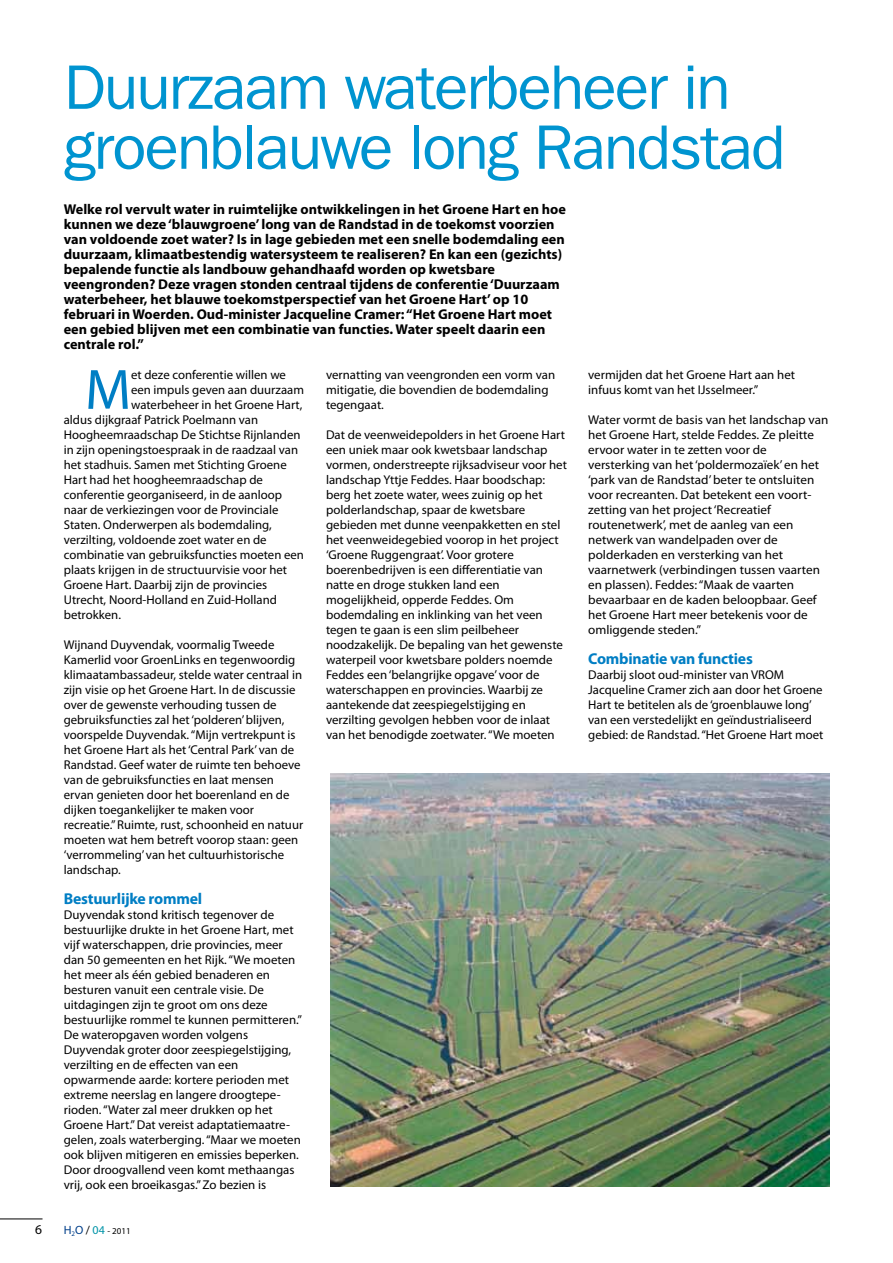
<style>
.page{position:relative;width:893px;height:1263px;background:#fff}
.page>*{position:absolute;margin:0;border:0;box-sizing:border-box;transform-origin:0 0}
.t1{font:63px/60px "ITC Franklin Gothic Std";letter-spacing:-.03em;color:#0094d0}
.t2{font:57.3px "Myriad Pro";color:#007ec4}
.t3{font:700 15.75px "Myriad Pro";letter-spacing:-.015em;color:#007ec4}
.t4{font:700 14.25px/15px "Myriad Pro";color:#000}
.t5{font:13.5px "Myriad Pro";color:#000}
.t6{font:12.75px/15px "Myriad Pro";color:#000}
.t7{font:9px "Myriad Pro";color:#000}
.s1{font-size:12px;color:#003f8a}
.s2{font-size:12px}
.s3{font-size:12px;color:#0094a8}
</style>
<div class="page">
<hr style="left:0;top:1219px;width:43px;height:1px;background:#000">
<img style="left:330px;top:774px;width:499px;height:412px">
<h1 class="t1" style="left:64px;top:58px;width:723px">Duurzaam waterbeheer in groenblauwe long Randstad</h1>
<p class="t4" style="left:64px;top:201px;width:504px">Welke rol vervult water in ruimtelijke ontwikkelingen in het Groene Hart en hoe kunnen we deze ‘blauwgroene’ long van de Randstad in de toekomst voorzien van voldoende zoet water? Is in lage gebieden met een snelle bodemdaling een duurzaam, klimaatbestendig watersysteem te realiseren? En kan een (gezichts) bepalende functie als landbouw gehandhaafd worden op kwetsbare veengronden? Deze vragen stonden centraal tijdens de conferentie ‘Duurzaam waterbeheer, het blauwe toekomstperspectief van het Groene Hart’ op 10 februari in Woerden. Oud-minister Jacqueline Cramer: “Het Groene Hart moet een gebied blijven met een combinatie van functies. Water speelt daarin een centrale rol.”</p>
<h2 class="t2" style="left:85px;top:354px;width:48px">M</h2>
<p class="t6" style="left:131px;top:367px;width:156px">et deze conferentie willen we</p>
<p class="t6" style="left:588px;top:367px;width:208px">vermijden dat het Groene Hart aan het infuus komt van het IJsselmeer.”</p>
<p class="t6" style="left:588px;top:412px;width:242px">Water vormt de basis van het landschap van het Groene Hart, stelde Feddes. Ze pleitte ervoor water in te zetten voor de versterking van het ‘poldermozaïek’ en het ‘park van de Randstad’ beter te ontsluiten voor recreanten. Dat betekent een voort&shy;zetting van het project ‘Recreatief routenetwerk’, met de aanleg van een netwerk van wandelpaden over de polderkaden en versterking van het vaarnetwerk (verbindingen tussen vaarten en plassen). Feddes: “Maak de vaarten bevaarbaar en de kaden beloopbaar. Geef het Groene Hart meer betekenis voor de omliggende steden.”</p>
<p class="t3" style="left:588px;top:648px;width:166px">Combinatie van functies</p>
<p class="t6" style="left:588px;top:667px;width:237px">Daarbij sloot oud-minister van VROM Jacqueline Cramer zich aan door het Groene Hart te betitelen als de ‘groenblauwe long’ van een verstedelijkt en geïndustrialiseerd gebied: de Randstad. “Het Groene Hart moet</p>
<p class="t6" style="left:326px;top:367px;width:231px">vernatting van veengronden een vorm van mitigatie, die bovendien de bodemdaling tegengaat.</p>
<p class="t6" style="left:326px;top:427px;width:242px">Dat de veenweidepolders in het Groene Hart een uniek maar ook kwetsbaar landschap vormen, onderstreepte rijksadviseur voor het landschap Yttje Feddes. Haar boodschap: berg het zoete water, wees zuinig op het polderlandschap, spaar de kwetsbare gebieden met dunne veenpakketten en stel het veenweidegebied voorop in het project ‘Groene Ruggengraat’. Voor grotere boerenbedrijven is een differentiatie van natte en droge stukken land een mogelijkheid, opperde Feddes. Om bodemdaling en inklinking van het veen tegen te gaan is een slim peilbeheer noodzakelijk. De bepaling van het gewenste waterpeil voor kwetsbare polders noemde Feddes een ‘belangrijke opgave’ voor de waterschappen en provincies. Waarbij ze aantekende dat zeespiegelstijging en verzilting gevolgen hebben voor de inlaat van het benodigde zoetwater. “We moeten</p>
<p class="t6" style="left:131px;top:382px;width:174px">een impuls geven aan duurzaam</p>
<p class="t6" style="left:131px;top:397px;width:173px">waterbeheer in het Groene Hart,</p>
<p class="t6" style="left:64px;top:412px;width:196px">aldus dijkgraaf Patrick Poelmann van</p>
<p class="t6" style="left:64px;top:427px;width:238px">Hoogheemraadschap De Stichtse Rijnlanden</p>
<p class="t6" style="left:64px;top:442px;width:236px">in zijn openingstoespraak in de raadzaal van</p>
<p class="t6" style="left:64px;top:457px;width:224px">het stadhuis. Samen met Stichting Groene</p>
<p class="t6" style="left:64px;top:472px;width:201px">Hart had het hoogheemraadschap de</p>
<p class="t6" style="left:64px;top:487px;width:220px">conferentie georganiseerd, in de aanloop</p>
<p class="t6" style="left:64px;top:502px;width:216px">naar de verkiezingen voor de Provinciale</p>
<p class="t6" style="left:64px;top:517px;width:210px">Staten. Onderwerpen als bodemdaling,</p>
<p class="t6" style="left:64px;top:532px;width:204px">verzilting, voldoende zoet water en de</p>
<p class="t6" style="left:64px;top:547px;width:242px">combinatie van gebruiksfuncties moeten een</p>
<p class="t6" style="left:64px;top:562px;width:225px">plaats krijgen in de structuurvisie voor het</p>
<p class="t6" style="left:64px;top:577px;width:205px">Groene Hart. Daarbij zijn de provincies</p>
<p class="t6" style="left:64px;top:592px;width:215px">Utrecht, Noord-Holland en Zuid-Holland</p>
<p class="t6" style="left:64px;top:607px;width:59px">betrokken.</p>
<p class="t6" style="left:64px;top:637px;width:241px">Wijnand Duyvendak, voormalig Tweede Kamerlid voor GroenLinks en tegenwoordig klimaatambassadeur, stelde water centraal in zijn visie op het Groene Hart. I n de discussie over de gewenste verhouding tussen de gebruiksfuncties zal het ‘polderen’ blijven, voorspelde Duyvendak. “Mijn vertrekpunt is het Groene Hart als het ‘Central Park’ van de Randstad. Geef water de ruimte ten behoeve van de gebruiksfuncties en laat mensen ervan genieten door het boerenland en de dijken toegankelijker te maken voor recreatie.” Ruimte, rust, schoonheid en natuur moeten wat hem betreft voorop staan: geen ‘verrommeling’ van het cultuurhistorische landschap.</p>
<p class="t3" style="left:64px;top:888px;width:140px">Bestuurlijke rommel</p>
<p class="t6" style="left:64px;top:907px;width:240px">Duyvendak stond kritisch tegenover de bestuurlijke drukte in het Groene Hart, met vijf waterschappen, drie provincies, meer dan 50 gemeenten en het Rijk. “We moeten het meer als één gebied benaderen en besturen vanuit een centrale visie. De uitdagingen zijn te groot om ons deze bestuurlijke rommel te kunnen permitteren.” De wateropgaven worden volgens Duyvendak groter door zeespiegelstijging, verzilting en de effecten van een opwarmende aarde: kortere perioden met extreme neerslag en langere droogtepe&shy;rioden. “Water zal meer drukken op het Groene Hart.” Dat vereist adaptatiemaatre&shy;gelen, zoals waterberging. “Maar we moeten ook blijven mitigeren en emissies beperken.<br>Door droogvallend veen komt methaangas vrij, ook een broeikasgas.” Zo bezien is</p>
<p class="t5" style="left:35px;top:1221px;width:8px">6</p>
<p class="t7" style="left:64px;top:1225px;width:68px"><span class="s1">H</span> <sub>2</sub><span class="s1">O</span> <span class="s2">/</span> <span class="s3">04</span> - 2011</p>
</div>
